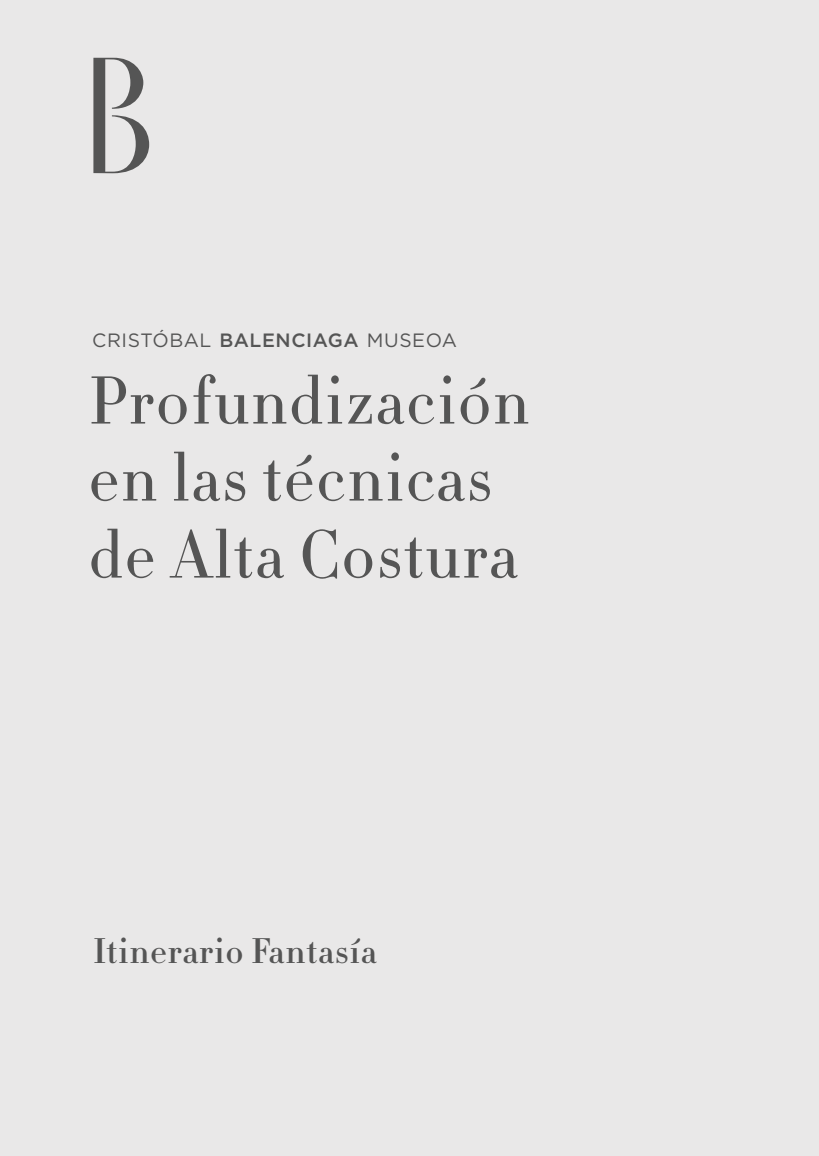
<style>
.page{position:relative;width:819px;height:1156px;background:#e9e8e8}
.page>*{position:absolute;margin:0;border:0;box-sizing:border-box;transform-origin:0 0}
.t1{font:300 66.5px/77px "Didot HTF 06";letter-spacing:.02em;color:#555}
.t2{font:500 35px "Didot HTF 06";letter-spacing:.02em;color:#555}
.t3{font:19.25px "Gotham";letter-spacing:.03em;color:#555}
.s1{font-weight:500}
</style>
<div class="page">
<svg style="left:93px;top:57px;width:56px;height:116px"></svg>
<p class="t3" style="left:92px;top:327px;width:366px">CRISTÓBAL <span class="s1">BALENCIAGA</span> MUSEOA</p>
<p class="t1" style="left:88px;top:364px;width:442px">Profundización en las técnicas de Alta Costura</p>
<p class="t2" style="left:93px;top:929px;width:285px">Itinerario Fantasía</p>
</div>
